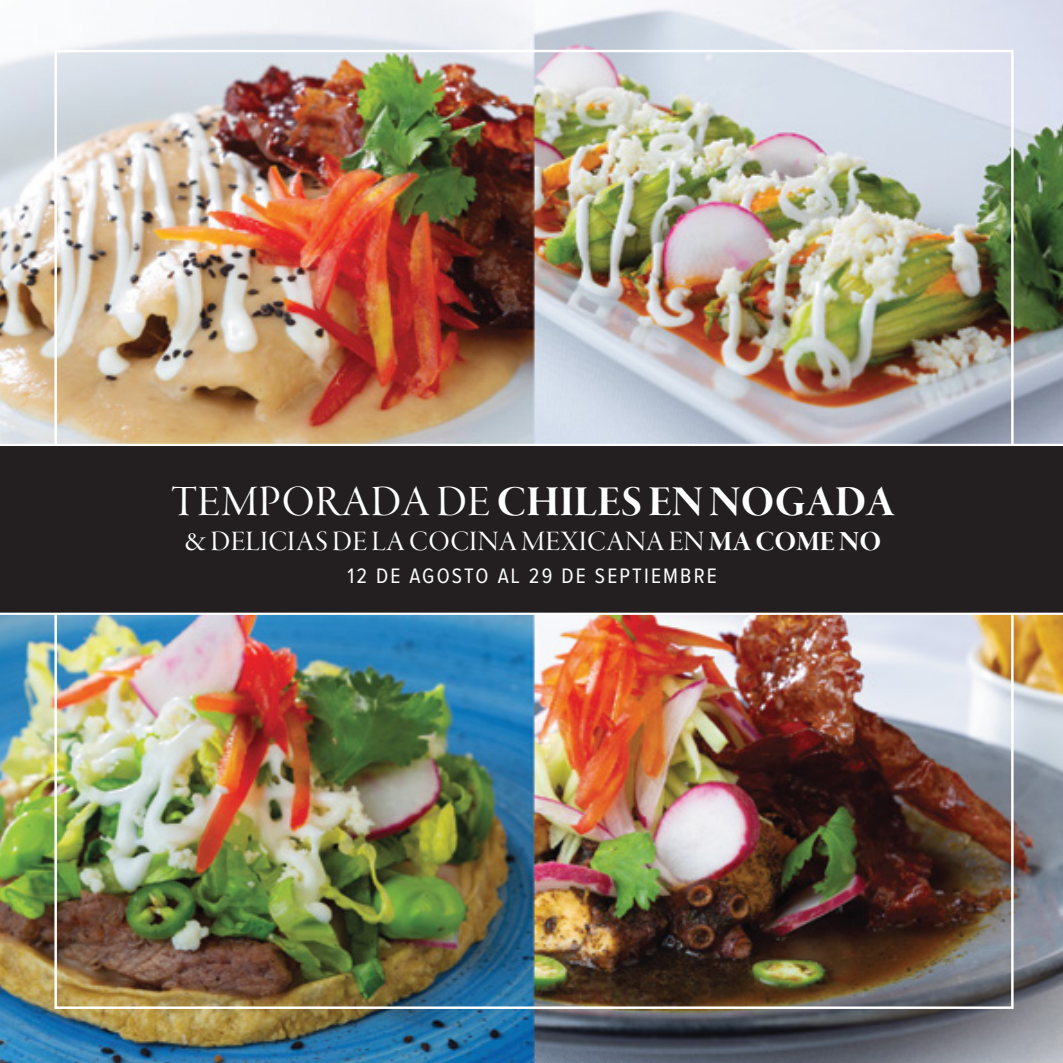
<style>
.page{position:relative;width:1063px;height:1063px;background:#fff}
.page>*{position:absolute;margin:0;border:0;box-sizing:border-box;transform-origin:0 0}
.t1{font:44.75px "Garamond Premr Pro Bd Disp";letter-spacing:.01em;color:#fff}
.t2{font:29px "Garamond Premr Pro Disp";letter-spacing:.01em;color:#fff}
.t3{font:21.75px "Proxima Nova Cond";letter-spacing:.1em;color:#fff}
.s1{font-family:"Garamond Premr Pro Disp"}
.s2{font-family:"Garamond Premr Pro Bd Disp"}
</style>
<div class="page">
<img style="left:0;top:0;width:1063px;height:1063px">
<div style="left:0;top:444px;width:1063px;height:171px;background:#231f20"></div>
<h1 class="t1" style="left:172px;top:477px;width:724px"><span class="s1">TEMPORADA DE</span> CHILES EN NOGADA</h1>
<p class="t2" style="left:185px;top:525px;width:698px">&amp; DELICIAS DE LA COCINA MEXICANA EN <span class="s2">MA COME NO</span></p>
<p class="t3" style="left:347px;top:564px;width:371px">12 DE AGOSTO AL 29 DE SEPTIEMBRE</p>
</div>
